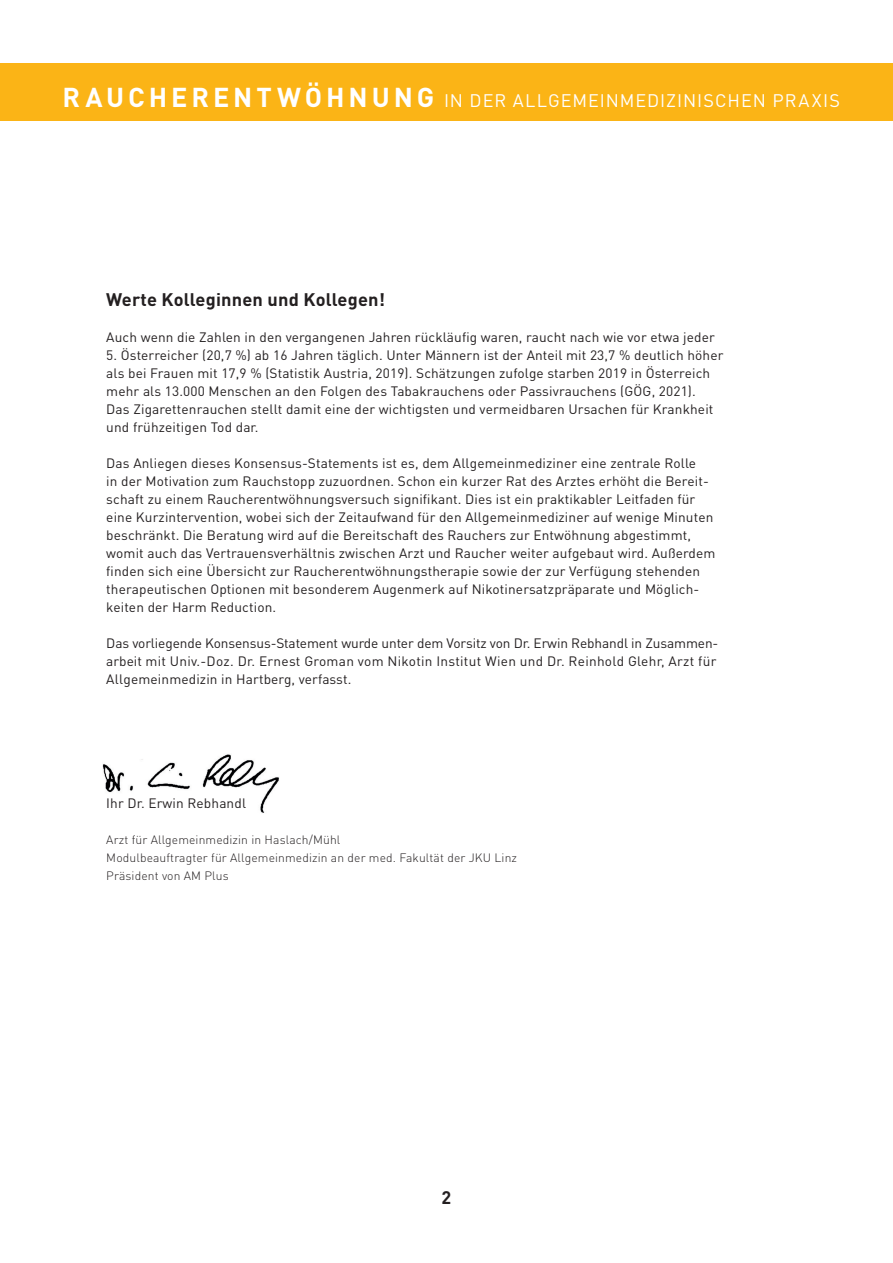
<style>
.page{position:relative;width:893px;height:1263px;background:#fff}
.page>*{position:absolute;margin:0;border:0;box-sizing:border-box;transform-origin:0 0}
.t1{font:18px "DIN Pro";letter-spacing:.055em;color:#fff}
.t2{font:700 18px "DIN Pro";letter-spacing:.01em;color:#231f20}
.t3{font:13.5px/18px "DIN Pro";letter-spacing:.01em;color:#231f20}
.t4{font:300 12px/18px "DIN Pro";letter-spacing:.01em;color:#231f20}
.s1{font-weight:700;font-size:27px}
</style>
<div class="page">
<div style="left:0;top:64px;width:893px;height:57px;background:#fbb416"></div>
<img style="left:102px;top:754px;width:177px;height:59px">
<h1 class="t1" style="left:63px;top:89px;width:779px"><span class="s1">RAUCHERENTWÖHNUNG</span> IN DER ALLGEMEINMEDIZINISCHEN PRAXIS</h1>
<h1 class="t2" style="left:106px;top:287px;width:280px">Werte Kolleginnen und Kollegen!</h1>
<p class="t3" style="left:106px;top:327px;width:610px">Auch wenn die Zahlen in den vergangenen Jahren rückläufig waren, raucht nach wie vor etwa jeder</p>
<p class="t3" style="left:106px;top:345px;width:619px">5. Österreicher (20,7 %) ab 16 Jahren täglich. Unter Männern ist der Anteil mit 23,7 % deutlich höher als bei Frauen mit 17,9 % (Statistik Austria, 2019). Schätzungen zufolge starben 2019 in Österreich mehr als 13.000 Menschen an den Folgen des Tabakrauchens oder Passivrauchens (GÖG, 2021).<br>Das Zigarettenrauchen stellt damit eine der wichtigsten und vermeidbaren Ursachen für Krankheit und frühzeitigen Tod dar.</p>
<p class="t3" style="left:106px;top:453px;width:611px">Das Anliegen dieses Konsensus-Statements ist es, dem Allgemeinmediziner eine zentrale Rolle<br>in der Motivation zum Rauchstopp zuzuordnen. Schon ein kurzer Rat des Arztes erhöht die Bereit&shy;schaft zu einem Raucherentwöhnungsversuch signifikant. Dies ist ein praktikabler Leitfaden für eine Kurzintervention, wobei sich der Zeitaufwand für den Allgemeinmediziner auf wenige Minuten beschränkt. Die Beratung wird auf die Bereitschaft des Rauchers zur Entwöhnung abgestimmt, womit auch das Vertrauensverhältnis zwischen Arzt und Raucher weiter aufgebaut wird. Außerdem finden sich eine Übersicht zur Raucherentwöhnungstherapie sowie der zur Verfügung stehenden therapeutischen Optionen mit besonderem Augenmerk auf Nikotinersatzpräparate und Möglich&shy;keiten der Harm Reduction.</p>
<p class="t3" style="left:106px;top:633px;width:612px;text-align:justify">Das vorliegende Konsensus-Statement wurde unter dem Vorsitz von Dr. Erwin Rebhandl in Zusammen&shy;arbeit mit Univ.-Doz. Dr. Ernest Groman vom Nikotin Institut Wien und Dr. Reinhold Glehr, Arzt für Allgemeinmedizin in Hartberg, verfasst.</p>
<p class="t3" style="left:106px;top:794px;width:141px">Ihr Dr. Erwin Rebhandl</p>
<p class="t4" style="left:106px;top:830px;width:412px">Arzt für Allgemeinmedizin in Haslach/Mühl<br>Modulbeauftragter für Allgemeinmedizin an der med. Fakultät der JKU Linz<br>Präsident von AM Plus</p>
<h1 class="t2" style="left:442px;top:1185px;width:11px">2</h1>
</div>
